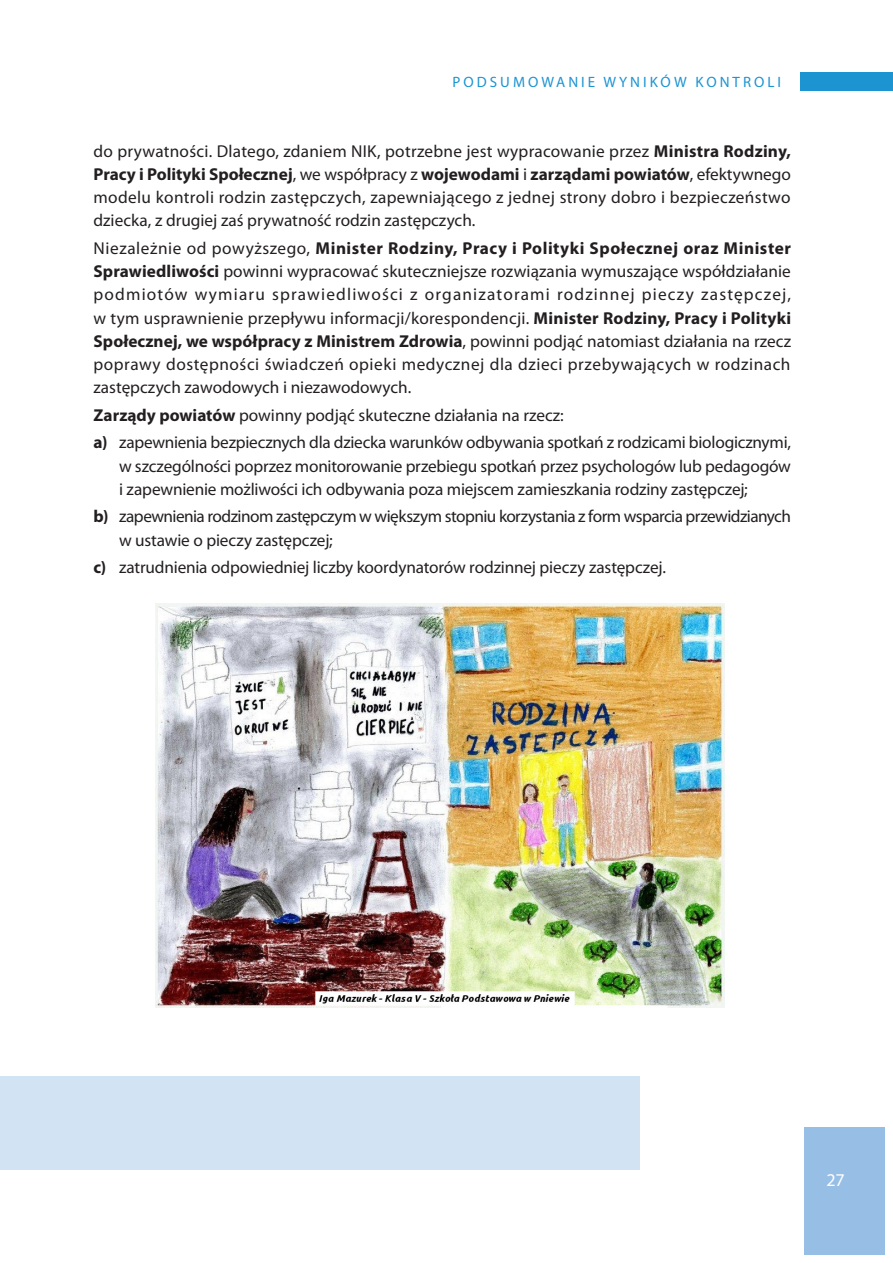
<style>
.page{position:relative;width:893px;height:1263px;background:#fff}
.page>*{position:absolute;margin:0;border:0;box-sizing:border-box;transform-origin:0 0}
.t1{font:18px "Myriad Pro";color:#fff}
.t2{font:17.25px/23.2px "Myriad Pro";letter-spacing:-.01em;color:#231f20;text-align:justify}
.t3{font:17.25px/23.2px "Myriad Pro";letter-spacing:-.03em;color:#231f20}
.t4{font:15px "Myriad Pro";letter-spacing:.2em;color:#1c94d2}
.s1{font-weight:700}
</style>
<div class="page">
<div style="left:804px;top:1127px;width:80px;height:127px;background:#97bfe6"></div>
<div style="left:800px;top:72px;width:93px;height:19px;background:#1c94d2"></div>
<img style="left:156px;top:603px;width:569px;height:404px">
<div style="left:0;top:1076px;width:640px;height:93px;background:#d2e3f4"></div>
<p class="t4" style="left:453px;top:73px;width:330px">PODSUMOWANIE WYNIKÓW KONTROLI</p>
<p class="t2" style="left:94px;top:139px;width:699px">do prywatności. Dlatego, zdaniem NIK, potrzebne jest wypracowanie przez <span class="s1">Ministra Rodziny, Pracy i Polityki Społecznej</span>, we współpracy z <span class="s1">wojewodami</span> i <span class="s1">zarządami powiatów</span>, efektywnego modelu kontroli rodzin zastępczych, zapewniającego z jednej strony dobro i bezpieczeństwo dziecka, z drugiej zaś prywatność rodzin zastępczych.</p>
<p class="t2" style="left:94px;top:236px;width:699px">Niezależnie od powyższego, <span class="s1">Minister Rodziny, Pracy i Polityki Społecznej oraz Minister Sprawiedliwości</span> powinni wypracować skuteczniejsze rozwiązania wymuszające współdziałanie podmiotów wymiaru sprawiedliwości z organizatorami rodzinnej pieczy zastępczej, w tym usprawnienie przepływu informacji/korespondencji. <span class="s1">Minister Rodziny, Pracy i Polityki Społecznej, we współpracy z Ministrem Zdrowia</span>, powinni podjąć natomiast działania na rzecz poprawy dostępności świadczeń opieki medycznej dla dzieci przebywających w rodzinach zastępczych zawodowych i niezawodowych.</p>
<p class="t2" style="left:94px;top:401px;width:699px;line-height:27.5px"><span class="s1">Zarządy powiatów</span> powinny podjąć skuteczne działania na rzecz:<br><span class="s1">a)</span> zapewnienia bezpiecznych dla dziecka warunków odbywania spotkań z rodzicami biologicznymi,</p>
<p class="t2" style="left:119px;top:454px;width:673px">w szczególności poprzez monitorowanie przebiegu spotkań przez psychologów lub pedagogów i zapewnienie możliwości ich odbywania poza miejscem zamieszkania rodziny zastępczej;</p>
<p class="t3" style="left:119px;top:505px;width:673px;text-indent:-26px"><span class="s1">b)</span> zapewnienia rodzinom zastępczym w większym stopniu korzystania z form wsparcia przewidzianych w ustawie o pieczy zastępczej;</p>
<p class="t2" style="left:94px;top:555px;width:574px"><span class="s1">c)</span> zatrudnienia odpowiedniej liczby koordynatorów rodzinnej pieczy zastępczej.</p>
<p class="t1" style="left:826px;top:1168px;width:20px">27</p>
</div>
